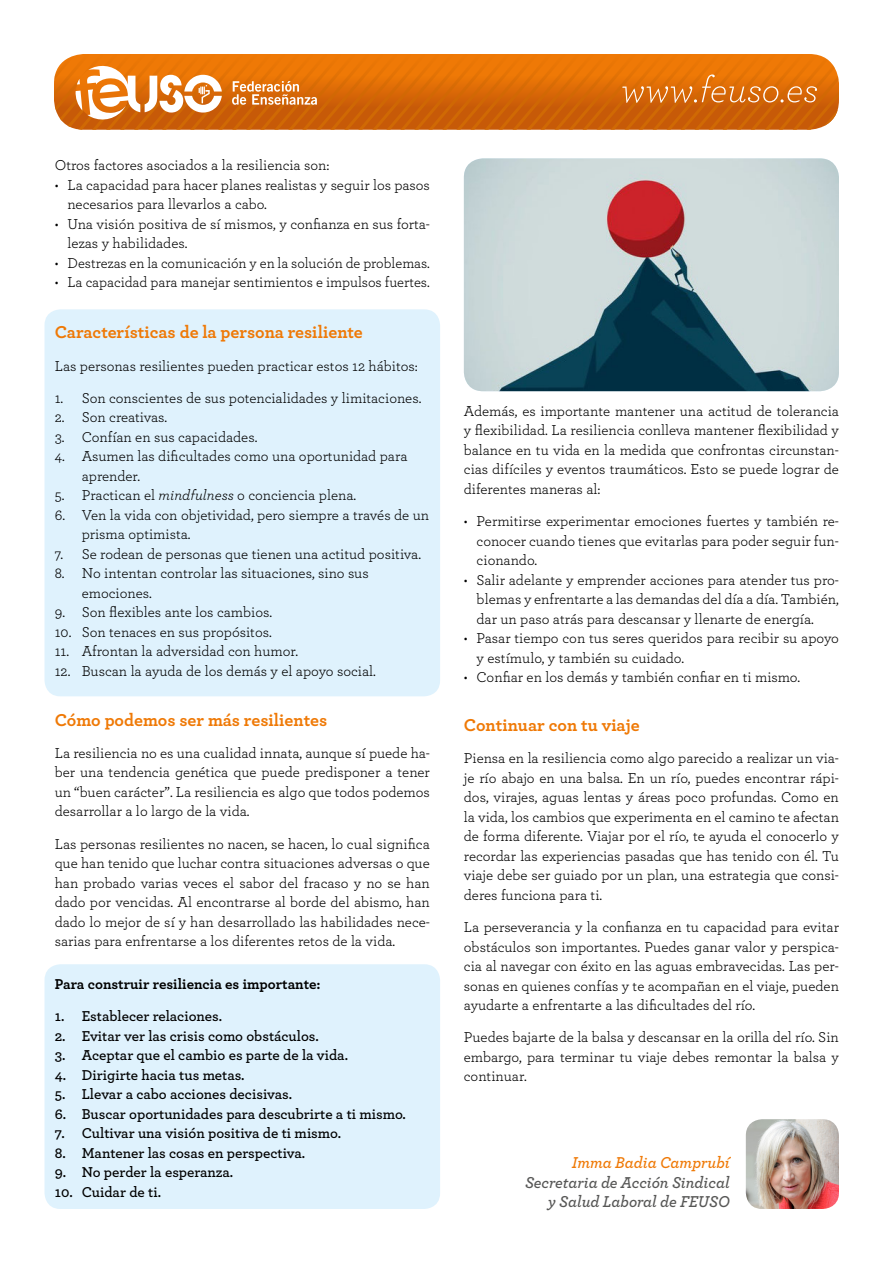
<style>
.page{position:relative;width:893px;height:1263px;background:#fff}
.page>*{position:absolute;margin:0;border:0;box-sizing:border-box;transform-origin:0 0}
.t1{font:700 18px "Archer Pro";color:#ef7906}
.t2{font:italic 600 16.5px/19.5px "Archer Pro";letter-spacing:-.005em;color:#575756;text-align:right}
.t3{font:italic 600 16.5px "Archer Pro";letter-spacing:-.005em;color:#ef7906}
.t4{font:15px/19.5px "Archer Pro";color:#000;text-align:justify}
.t5{font:600 15px "Archer Pro";color:#000}
.t6{font:15px "Archer Pro";color:#000;scale:.96 1}
.t7{font:700 15px "Archer Pro";color:#000}
.s1{font-style:italic}
</style>
<div class="page">
<div style="left:45px;top:309px;width:395px;height:387px;background:#dff2fd;border-radius:16px"></div>
<div style="left:45px;top:964px;width:395px;height:245px;background:#dff2fd;border-radius:16px"></div>
<img style="left:746px;top:1119px;width:93px;height:90px">
<svg style="left:54px;top:54px;width:785px;height:76px;background:#df7a1b"></svg>
<img style="left:464px;top:158px;width:375px;height:233px">
<p class="t4" style="left:55px;top:155px;width:276px">Otros factores asociados a la resiliencia son:</p>
<p class="t4" style="left:68px;top:174px;width:364px;text-indent:-13px">• La capacidad para hacer planes realistas y seguir los pasos necesarios para llevarlos a cabo.</p>
<p class="t4" style="left:68px;top:213px;width:364px;text-indent:-13px">• Una visión positiva de sí mismos, y confianza en sus forta&shy;lezas y habilidades.</p>
<p class="t6" style="left:55px;top:253px;width:392px">• Destrezas en la comunicación y en la solución de problemas.</p>
<p class="t4" style="left:55px;top:272px;width:377px">• La capacidad para manejar sentimientos e impulsos fuertes.</p>
<p class="t1" style="left:55px;top:318px;width:310px">Características de la persona resiliente</p>
<p class="t4" style="left:55px;top:355px;width:365px">Las personas resilientes pueden practicar estos 12 hábitos:</p>
<p class="t4" style="left:55px;top:387px;width:368px">1. Son conscientes de sus potencialidades y limitaciones.</p>
<p class="t4" style="left:55px;top:407px;width:114px">2. Son creativas.</p>
<p class="t4" style="left:55px;top:426px;width:204px">3. Confían en sus capacidades.</p>
<p class="t4" style="left:82px;top:446px;width:327px;text-indent:-27px">4. Asumen las dificultades como una oportunidad para aprender.</p>
<p class="t4" style="left:55px;top:485px;width:303px">5. Practican el <span class="s1">mindfulness</span> o conciencia plena.</p>
<p class="t4" style="left:82px;top:504px;width:349px;text-indent:-27px">6. Ven la vida con objetividad, pero siempre a través de un prisma optimista.</p>
<p class="t4" style="left:55px;top:543px;width:368px">7. Se rodean de personas que tienen una actitud positiva.</p>
<p class="t4" style="left:82px;top:563px;width:289px;text-indent:-27px">8. No intentan controlar las situaciones, sino sus emociones.</p>
<p class="t4" style="left:55px;top:602px;width:219px">9. Son flexibles ante los cambios.</p>
<p class="t4" style="left:55px;top:621px;width:219px">10. Son tenaces en sus propósitos.</p>
<p class="t4" style="left:55px;top:641px;width:245px">11. Afrontan la adversidad con humor.</p>
<p class="t4" style="left:55px;top:660px;width:323px">12. Buscan la ayuda de los demás y el apoyo social.</p>
<p class="t1" style="left:55px;top:705px;width:274px">Cómo podemos ser más resilientes</p>
<p class="t4" style="left:55px;top:742px;width:377px">La resiliencia no es una cualidad innata, aunque sí puede ha&shy;ber una tendencia genética que puede predisponer a tener un “buen carácter”. La resiliencia es algo que todos podemos desarrollar a lo largo de la vida.</p>
<p class="t4" style="left:55px;top:833px;width:377px">Las personas resilientes no nacen, se hacen, lo cual significa que han tenido que luchar contra situaciones adversas o que han probado varias veces el sabor del fracaso y no se han dado por vencidas. Al encontrarse al borde del abismo, han dado lo mejor de sí y han desarrollado las habilidades nece&shy;sarias para enfrentarse a los diferentes retos de la vida.</p>
<p class="t7" style="left:55px;top:972px;width:267px">Para construir resiliencia es importante:</p>
<p class="t5" style="left:55px;top:1005px;width:169px">1. Establecer relaciones.</p>
<p class="t5" style="left:55px;top:1024px;width:266px">2. Evitar ver las crisis como obstáculos.</p>
<p class="t5" style="left:55px;top:1044px;width:295px">3. Aceptar que el cambio es parte de la vida.</p>
<p class="t5" style="left:55px;top:1063px;width:191px">4. Dirigirte hacia tus metas.</p>
<p class="t5" style="left:55px;top:1083px;width:239px">5. Llevar a cabo acciones decisivas.</p>
<p class="t5" style="left:55px;top:1102px;width:353px">6. Buscar oportunidades para descubrirte a ti mismo.</p>
<p class="t5" style="left:55px;top:1122px;width:288px">7. Cultivar una visión positiva de ti mismo.</p>
<p class="t5" style="left:55px;top:1141px;width:252px">8. Mantener las cosas en perspectiva.</p>
<p class="t5" style="left:55px;top:1161px;width:180px">9. No perder la esperanza.</p>
<p class="t5" style="left:55px;top:1180px;width:108px">10. Cuidar de ti.</p>
<p class="t4" style="left:464px;top:400px;width:377px">Además, es importante mantener una actitud de tolerancia y flexibilidad. La resiliencia conlleva mantener flexibilidad y balance en tu vida en la medida que confrontas circunstan&shy;cias difíciles y eventos traumáticos. Esto se puede lograr de diferentes maneras al:</p>
<p class="t4" style="left:477px;top:511px;width:364px;text-indent:-13px">• Permitirse experimentar emociones fuertes y también re&shy;conocer cuando tienes que evitarlas para poder seguir fun&shy;cionando.</p>
<p class="t4" style="left:477px;top:569px;width:364px;text-indent:-13px">• Salir adelante y emprender acciones para atender tus pro&shy;blemas y enfrentarte a las demandas del día a día. También, dar un paso atrás para descansar y llenarte de energía.</p>
<p class="t4" style="left:477px;top:628px;width:364px;text-indent:-13px">• Pasar tiempo con tus seres queridos para recibir su apoyo y estímulo, y también su cuidado.</p>
<p class="t4" style="left:464px;top:667px;width:338px">• Confiar en los demás y también confiar en ti mismo.</p>
<p class="t1" style="left:464px;top:711px;width:177px">Continuar con tu viaje</p>
<p class="t4" style="left:464px;top:748px;width:377px">Piensa en la resiliencia como algo parecido a realizar un via&shy;je río abajo en una balsa. En un río, puedes encontrar rápi&shy;dos, virajes, aguas lentas y áreas poco profundas. Como en la vida, los cambios que experimenta en el camino te afectan de forma diferente. Viajar por el río, te ayuda el conocerlo y recordar las experiencias pasadas que has tenido con él. Tu viaje debe ser guiado por un plan, una estrategia que consi&shy;deres funciona para ti.</p>
<p class="t4" style="left:464px;top:917px;width:377px">La perseverancia y la confianza en tu capacidad para evitar obstáculos son importantes. Puedes ganar valor y perspica&shy;cia al navegar con éxito en las aguas embravecidas. Las per&shy;sonas en quienes confías y te acompañan en el viaje, pueden ayudarte a enfrentarte a las dificultades del río.</p>
<p class="t4" style="left:464px;top:1027px;width:377px">Puedes bajarte de la balsa y descansar en la orilla del río. Sin embargo, para terminar tu viaje debes remontar la balsa y continuar.</p>
<p class="t3" style="left:572px;top:1150px;width:159px">Imma Badia Camprubí</p>
<p class="t2" style="left:525px;top:1171px;width:206px">Secretaria de Acción Sindical y Salud Laboral de FEUSO</p>
</div>
